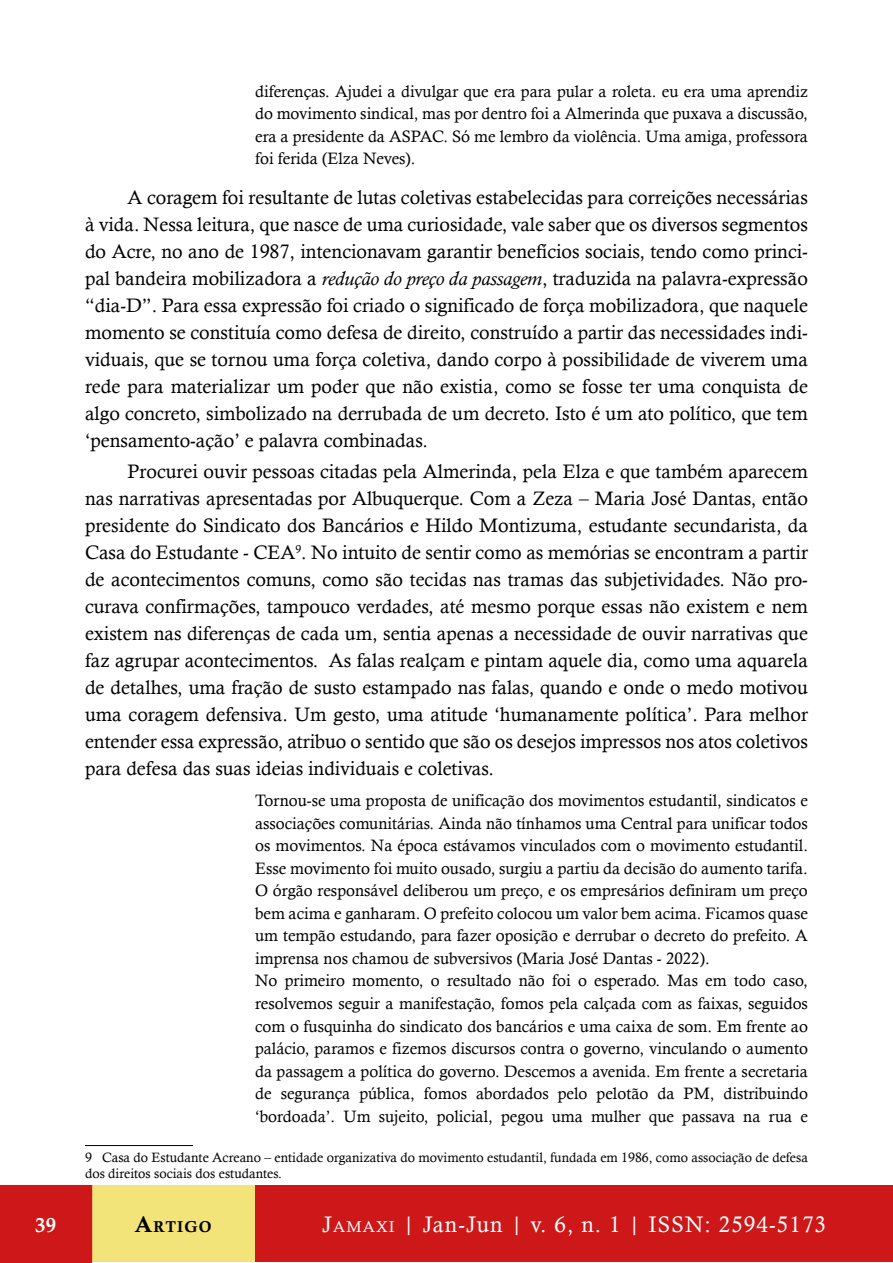
<style>
.page{position:relative;width:893px;height:1263px;background:#fff}
.page>*{position:absolute;margin:0;border:0;box-sizing:border-box;transform-origin:0 0}
.t1{font:22.5px "Calisto";letter-spacing:.05em;color:#fff}
.t2{font:700 21px "Palatino Linotype";color:#fff}
.t3{font:19.5px/27px "Calisto";color:#000;text-align:justify}
.t4{font:16.5px/22.5px "Calisto";color:#000;text-align:justify}
.t5{font:15.75px "Calis MT Bol";letter-spacing:.07em;color:#000}
.t6{font:13.5px/16.2px "Calisto";color:#000}
.s1{font-style:italic}
.s2{font-size:22.5px}
.s3{font-style:inherit}
.s4{font-size:15.75px}
</style>
<div class="page">
<div style="left:255px;top:1186px;width:638px;height:76px;background:#cd1719"></div>
<div style="left:91px;top:1186px;width:164px;height:76px;background:#f2e478"></div>
<div style="left:0;top:1186px;width:91px;height:76px;background:#cd1719"></div>
<div style="left:0;top:1185px;width:92px;height:78px;border:2px solid #cd1719"></div>
<hr style="left:85px;top:1145px;width:108px;height:1px;background:#000">
<p class="t4" style="left:255px;top:80px;width:554px">diferenças. Ajudei a divulgar que era para pular a roleta. eu era uma aprendiz do movimento sindical, mas por dentro foi a Almerinda que puxava a discussão, era a presidente da ASPAC. Só me lembro da violência. Uma amiga, professora foi ferida (Elza Neves).</p>
<p class="t3" style="left:85px;top:184px;width:724px;text-indent:43px">A coragem foi resultante de lutas coletivas estabelecidas para correições necessárias à vida. Nessa leitura, que nasce de uma curiosidade, vale saber que os diversos segmentos do Acre, no ano de 1987, intencionavam garantir benefícios sociais, tendo como princi&shy;pal bandeira mobilizadora a <span class="s1">redução do preço da passagem</span>, traduzida na palavra-expressão “dia-D”. Para essa expressão foi criado o significado de força mobilizadora, que naquele momento se constituía como defesa de direito, construído a partir das necessidades indi&shy;viduais, que se tornou uma força coletiva, dando corpo à possibilidade de viverem uma rede para materializar um poder que não existia, como se fosse ter uma conquista de algo concreto, simbolizado na derrubada de um decreto. Isto é um ato político, que tem ‘pensamento-ação’ e palavra combinadas.</p>
<p class="t3" style="left:85px;top:458px;width:724px;text-indent:43px">Procurei ouvir pessoas citadas pela Almerinda, pela Elza e que também aparecem nas narrativas apresentadas por Albuquerque. Com a Zeza – Maria José Dantas, então presidente do Sindicato dos Bancários e Hildo Montizuma, estudante secundarista, da Casa do Estudante - CEA<sup>9</sup>. No intuito de sentir como as memórias se encontram a partir de acontecimentos comuns, como são tecidas nas tramas das subjetividades. Não pro&shy;curava confirmações, tampouco verdades, até mesmo porque essas não existem e nem existem nas diferenças de cada um, sentia apenas a necessidade de ouvir narrativas que faz agrupar acontecimentos. As falas realçam e pintam aquele dia, como uma aquarela de detalhes, uma fração de susto estampado nas falas, quando e onde o medo motivou uma coragem defensiva. Um gesto, uma atitude ‘humanamente política’. Para melhor entender essa expressão, atribuo o sentido que são os desejos impressos nos atos coletivos para defesa das suas ideias individuais e coletivas.</p>
<p class="t4" style="left:255px;top:789px;width:554px;text-align:left">Tornou-se uma proposta de unificação dos movimentos estudantil, sindicatos e associações comunitárias. Ainda não tínhamos uma Central para unificar todos os movimentos. Na época estávamos vinculados com o movimento estudantil.<br>Esse movimento foi muito ousado, surgiu a partiu da decisão do aumento tarifa.<br>O órgão responsável deliberou um preço, e os empresários definiram um preço bem acima e ganharam. O prefeito colocou um valor bem acima. Ficamos quase um tempão estudando, para fazer oposição e derrubar o decreto do prefeito. A imprensa nos chamou de subversivos (Maria José Dantas - 2022).<br>No primeiro momento, o resultado não foi o esperado. Mas em todo caso, resolvemos seguir a manifestação, fomos pela calçada com as faixas, seguidos com o fusquinha do sindicato dos bancários e uma caixa de som. Em frente ao palácio, paramos e fizemos discursos contra o governo, vinculando o aumento da passagem a política do governo. Descemos a avenida. Em frente a secretaria de segurança pública, fomos abordados pelo pelotão da PM, distribuindo ‘bordoada’. Um sujeito, policial, pegou uma mulher que passava na rua e</p>
<p class="t6" style="left:85px;top:1149px;width:724px">9 Casa do Estudante Acreano – entidade organizativa do movimento estudantil, fundada em 1986, como associação de defesa dos direitos sociais dos estudantes.</p>
<p class="t2" style="left:35px;top:1209px;width:23px">39</p>
<p class="t5" style="left:135px;top:1217px;width:78px"><span class="s2">A</span>rtigo</p>
<p class="t1" style="left:322px;top:1211px;width:505px"><span class="s3">J</span><span class="s4">AMAXI</span> | Jan-Jun | v. 6, n. 1 | ISSN: 2594-5173</p>
</div>
